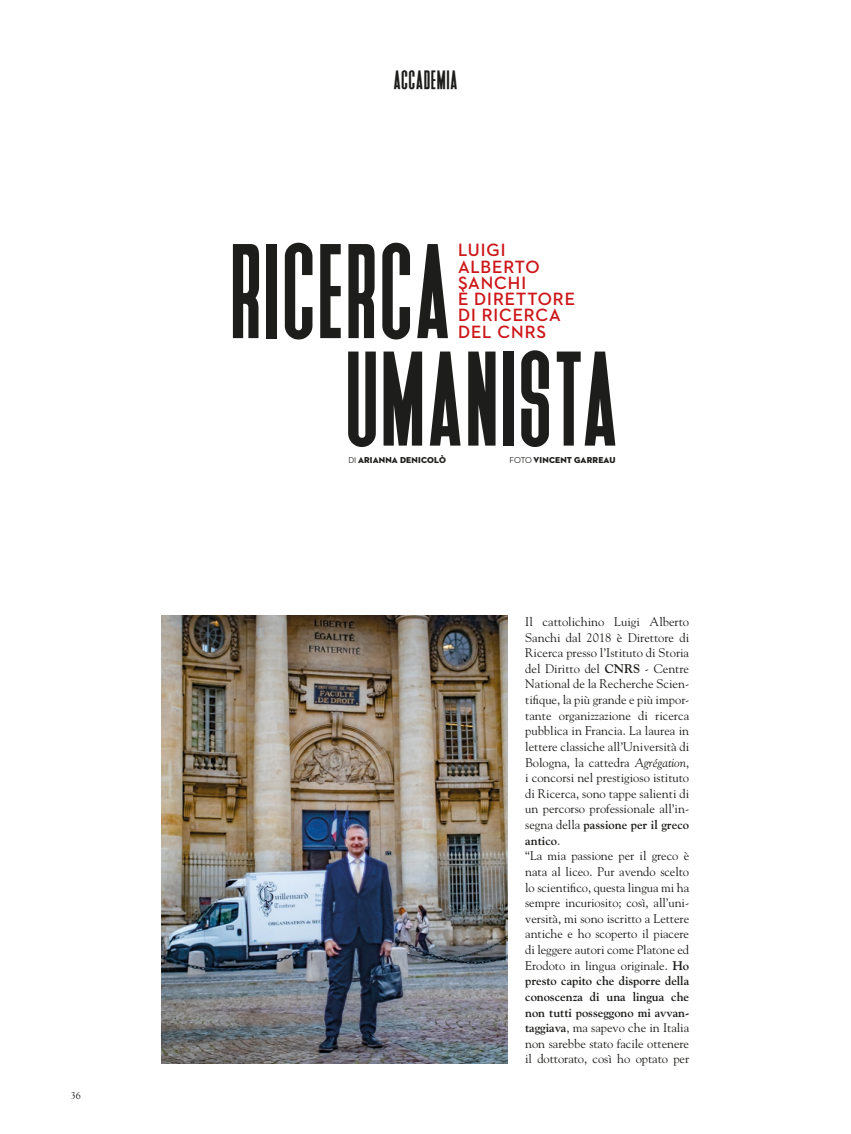
<style>
.page{position:relative;width:851px;height:1134px;background:#fff}
.page>*{position:absolute;margin:0;border:0;box-sizing:border-box;transform-origin:0 0}
.t1{font:125px "Heathergreen";letter-spacing:.035em;color:#1d1d1b}
.t2{font:25px "Heathergreen";letter-spacing:.05em;color:#1d1d1b}
.t3{font:700 18.12px/16.2px "Neutraface 2 Display";letter-spacing:.045em;color:#cd171a}
.t4{font:12.5px/15.6px "Goudy";color:#1d1d1b}
.t5{font:10px "Goudy";color:#1d1d1b}
.t6{font:8.75px "Neutraface 2 Display Titling";letter-spacing:.02em;color:#1d1d1b}
.s1{font-family:"Neutraface 2 Display";font-weight:500}
.s2{font-weight:700}
.s3{font-style:italic}
</style>
<div class="page">
<img style="left:162px;top:615px;width:345px;height:448px">
<p class="t5" style="left:71px;top:1089px;width:11px">36</p>
<h2 class="t2" style="left:393px;top:60px;width:65px">ACCADEMIA</h2>
<h1 class="t1" style="left:231px;top:190px;width:219px">RICERCA</h1>
<h3 class="t3" style="left:458px;top:242px;width:118px">LUIGI<br>ALBERTO<br>SANCHI<br>È DIRETTORE<br>DI RICERCA<br>DEL CNRS</h3>
<h1 class="t1" style="left:346px;top:298px;width:272px">UMANISTA</h1>
<p class="t6" style="left:348px;top:454px;width:99px"><span class="s1">DI</span> ARIANNA DENICOLÒ</p>
<p class="t6" style="left:509px;top:454px;width:108px"><span class="s1">FOTO</span> VINCENT GARREAU</p>
<p class="t4" style="left:525px;top:613px;width:165px">Il cattolichino Luigi Alberto<br>Sanchi dal 2018 è Direttore di<br>Ricerca presso l’Istituto di Storia del Diritto del <span class="s2">CNRS</span> - Centre<br>National de la Recherche Scien&shy;tifique, la più grande e più impor&shy;tante organizzazione di ricerca pubblica in Francia. La laurea in lettere classiche all’Università di<br>Bologna, la cattedra <span class="s3">Agrégation</span>, i concorsi nel prestigioso istituto di Ricerca, sono tappe salienti di un percorso professionale all’in&shy;segna della <span class="s2">passione per il greco antico</span>.<br>“La mia passione per il greco è nata al liceo. Pur avendo scelto lo scientifico, questa lingua mi ha sempre incuriosito; così, all’uni&shy;versità, mi sono iscritto a Lettere antiche e ho scoperto il piacere di leggere autori come Platone ed<br>Erodoto in lingua originale. <span class="s2">Ho presto capito che disporre della conoscenza di una lingua che non tutti posseggono mi avvan&shy;taggiava</span>, ma sapevo che in Italia non sarebbe stato facile ottenere il dottorato, così ho optato per</p>
</div>
